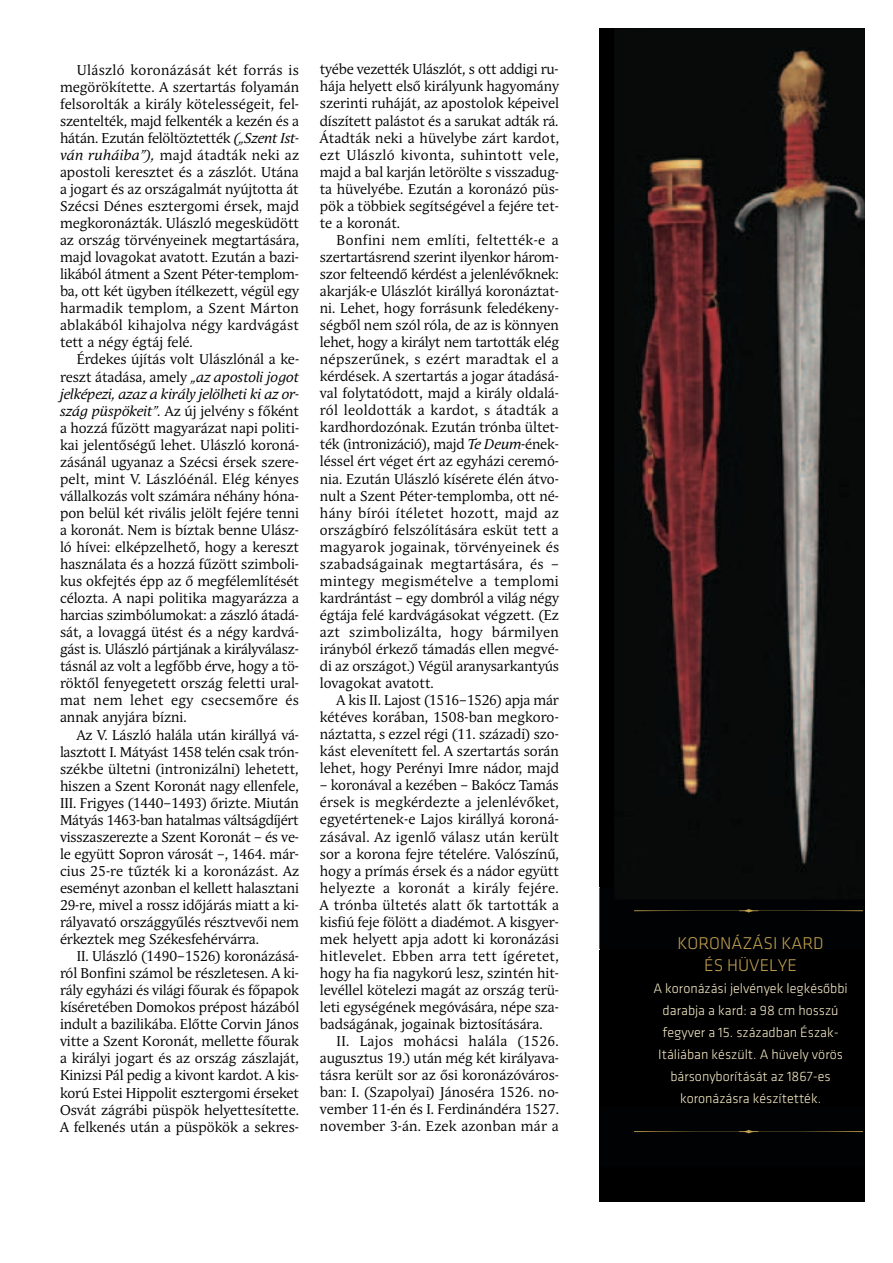
<style>
.page{position:relative;width:893px;height:1263px;background:#fff}
.page>*{position:absolute;margin:0;border:0;box-sizing:border-box;transform-origin:0 0}
.t1{font:17.7px/22px "Klavika H Light";color:#c4a350;text-align:center}
.t2{font:14.1px/17.1px "Andulka Book Pro";color:#000;text-align:justify}
.t3{font:14.1px/22px "Klavika H Light";color:#f7ebc6;text-align:center}
.s1{font-style:italic}
</style>
<div class="page">
<div style="left:599px;top:28px;width:265px;height:1173px;background:#000"></div>
<img style="left:622px;top:35px;width:242px;height:852px">
<p class="t2" style="left:60px;top:62px;width:241px;text-indent:17px">Ulász ló ko ro ná zá sát két for rás is megörö kí tet te. A szer tar tás fo lya mán fel so rol ták a ki rály kö te les sé geit, fel - szen tel ték, majd fel ken ték a ke zén és a há tán. Ezután felöl töz tet ték <span class="s1">(„Szent Ist - ván ru hái ba”),</span> majd átad ták ne ki az apos to li ke resz tet és a zász lót. Utá na a jo gart és az or szág al mát nyúj tot ta át Szé csi Dé nes esz ter go mi ér sek, majd meg ko ro náz ták. Ulász ló meges kü dött az or szág tör vé nyei nek meg tar tá sá ra, majd lo va go kat ava tott. Ezután a ba zi - li ká ból át ment a Szent Pé ter-temp lom - ba, ott két ügy ben ítél ke zett, vé gül egy har ma dik temp lom, a Szent Már ton ab la ká ból ki ha jol va négy kard vá gást tett a négy ég táj fe lé.</p>
<p class="t2" style="left:60px;top:352px;width:240px;text-indent:17px">Ér de kes újí tás volt Ulász ló nál a ke - reszt átadá sa, amely <span class="s1">„az apos to li jo got jel ké pe zi, azaz a ki rály je löl he ti ki az or - szág püs pö keit”.</span> Az új jel vény s fő ként a hoz zá fű zött ma gya rá zat na pi po li ti - kai je len tő sé gű le het. Ulász ló ko ro ná - zá sá nál ugyanaz a Szé csi ér sek sze re - pelt, mint V. Lász lóé nál. Elég ké nyes vál lal ko zás volt szá má ra né hány hó na - pon be lül két ri vá lis je lölt fe jé re ten ni a ko ro nát. Nem is bíz tak ben ne Ulász - ló hí vei: el kép zel he tő, hogy a ke reszt hasz ná la ta és a hoz zá fű zött szim bo li - kus ok fej tés épp az ő meg fé lem lí té sét cé loz ta. A na pi po li ti ka ma gya ráz za a har cias szim bó lu mo kat: a zász ló átadá - sát, a lo vag gá ütést és a négy kard vá - gást is. Ulász ló párt já nak a ki rály vá lasz - tás nál az volt a leg főbb ér ve, hogy a tö - rök től fe nye ge tett or szág fe let ti ural - mat nem le het egy cse cse mő re és an nak any já ra bíz ni.</p>
<p class="t2" style="left:60px;top:727px;width:241px;text-indent:17px">Az V. Lász ló ha lá la után ki rállyá vá - lasz tott I. Má tyást 1458 te lén csak trón - szék be ül tet ni (int ro ni zál ni) le he tett, hi szen a Szent Ko ro nát nagy el len fe le, III. Fri gyes (1440–1493) őriz te. Miu tán Má tyás 1463-ban ha tal mas vált ság dí jért vissza sze rez te a Szent Ko ro nát – és ve - le együtt Sop ron vá ro sát –, 1464. már - cius 25-re tűz ték ki a ko ro ná zást . Az ese ményt azon ban el kel lett ha lasz ta ni 29-re, mi vel a rossz idő já rás miatt a ki - rály ava tó or szág gyű lés részt ve vői nem ér kez tek meg Szé kes fe hér vár ra.</p>
<p class="t2" style="left:60px;top:948px;width:241px;text-indent:17px">II. Ulász ló (1490–1526) ko ro ná zá sá - ról Bon fi ni szá mol be rész le te sen. A ki - rály egy há zi és vi lá gi fő urak és fő pa pok kí sé re té ben Do mo kos pré post há zá ból in dult a ba zi li ká ba. Előt te Cor vin Já nos vit te a Szent Ko ro nát, mel let te fő urak a ki rá lyi jo gart és az or szág zász la ját, Ki ni zsi Pál pe dig a ki vont kar dot. A kis - ko rú Estei Hip po lit esz ter go mi ér se ket Os vát zág rá bi püs pök he lyet te sí tet te.<br>A fel ke nés után a püs pö kök a sek res -</p>
<p class="t2" style="left:320px;top:62px;width:241px">tyé be ve zet ték Ulász lót, s ott ad di gi ru - há ja he lyett el ső ki rá lyunk ha gyo mány sze rin ti ru há ját, az apos to lok ké pei vel dí szí tett pa lás tot és a sa ru kat ad ták rá.<br>Átad ták ne ki a hü vely be zárt kar dot, ezt Ulász ló ki von ta, su hin tott ve le, majd a bal kar ján le tö röl te s vissza dug - ta hü ve lyé be. Ezután a ko ro ná zó püs - pök a töb biek se gít sé gé vel a fe jé re tet - te a ko ro nát.</p>
<p class="t2" style="left:320px;top:232px;width:241px;text-indent:17px">Bon fi ni nem em lí ti, fel tet ték-e a szer tar tás rend sze rint ilyen kor há rom - szor fel teen dő kér dést a je len lé vők nek: akar ják-e Ulász lót ki rállyá ko ro náz tat - ni. Le het, hogy for rá sunk fe le dé keny - ség ből nem szól ró la, de az is könnyen le het, hogy a ki rályt nem tar tot ták elég nép sze rű nek, s ezért ma rad tak el a kér dé sek. A szer tar tás a jo gar átadá sá - val foly ta tó dott, majd a ki rály ol da lá - ról leol dot ták a kar dot, s átad ták a kard hor do zó nak. Ezután trón ba ül tet - ték (int ro ni zá ció), majd <span class="s1">Te Deum</span> -é nek - lés sel ért vé get ért az egy há zi ce re mó - nia. Ezután Ulász ló kí sé re te élén át vo - nult a Szent Pé ter-temp lom ba, ott né - hány bí rói íté le tet ho zott, majd az or szág bí ró fel szó lí tá sá ra es küt tett a ma gya rok jo gai nak, tör vé nyei nek és sza bad sá gai nak meg tar tá sá ra, és – mintegy megis mé tel ve a temp lo mi kard rán tást – egy domb ról a vi lág négy ég tá ja fe lé kard vá gá so kat vég zett. (Ez azt szim bo li zál ta, hogy bár mi lyen irány ból ér ke ző tá ma dás el len meg vé - di az or szá got.) Vé gül arany sar kan tyús lo va go kat ava tott.</p>
<p class="t2" style="left:320px;top:692px;width:240px;text-indent:17px">A kis II. La jost (1516–1526) ap ja már két éves ko rá ban, 1508-ban meg ko ro - náz tat ta, s ez zel ré gi (11. szá za di) szo - kást ele ve ní tett fel. A szer tar tás so rán le het, hogy Pe ré nyi Im re ná dor, majd</p>
<p class="t2" style="left:320px;top:778px;width:241px">– ko ro ná val a ke zé ben – Ba kócz Ta más ér sek is meg kér dez te a je len lé vő ket, egyetér te nek-e La jos ki rállyá ko ro ná - zá sá val. Az igen lő vá lasz után ke rült sor a ko ro na fej re té te lé re. Va ló szí nű, hogy a prí más ér sek és a ná dor együtt he lyez te a ko ro nát a ki rály fe jé re.<br>A trón ba ül te tés alatt ők tar tot ták a kis fiú fe je fö lött a dia dé mot. A kis gyer - mek he lyett ap ja adott ki ko ro ná zá si hit le ve let. Eb ben ar ra tett ígé re tet, hogy ha fia nagy ko rú lesz, szin tén hit - le vél lel kö te le zi ma gát az or szág te rü - le ti egy sé gé nek megóvá sá ra, né pe sza - bad sá gá nak, jo gai nak biz to sí tá sá ra.</p>
<p class="t2" style="left:320px;top:1033px;width:240px;text-indent:17px">II. La jos mo há csi ha lá la (1526. augusz tus 19.) után még két ki rály ava - tás ra ke rült sor az ősi ko ro ná zó vá ros - ban: I. (Sza po lyai) Já no sé ra 1526. no - vem ber 11-én és I. Fer di nán dé ra 1527. no vem ber 3-án. Ezek azon ban már a</p>
<p class="t1" style="left:677px;top:932px;width:148px">KORONÁZÁSI KARD<br>ÉS HÜVELYE</p>
<p class="t3" style="left:653px;top:977px;width:196px">A koronázási jelvények legkésŒbbi darabja a kard: a 98 cm hosszú fegyver a 15. században Észak-<br>Itáliában készült. A hüvely vörös bársonyborítását az 1867-es koronázásra készítették.</p>
</div>
